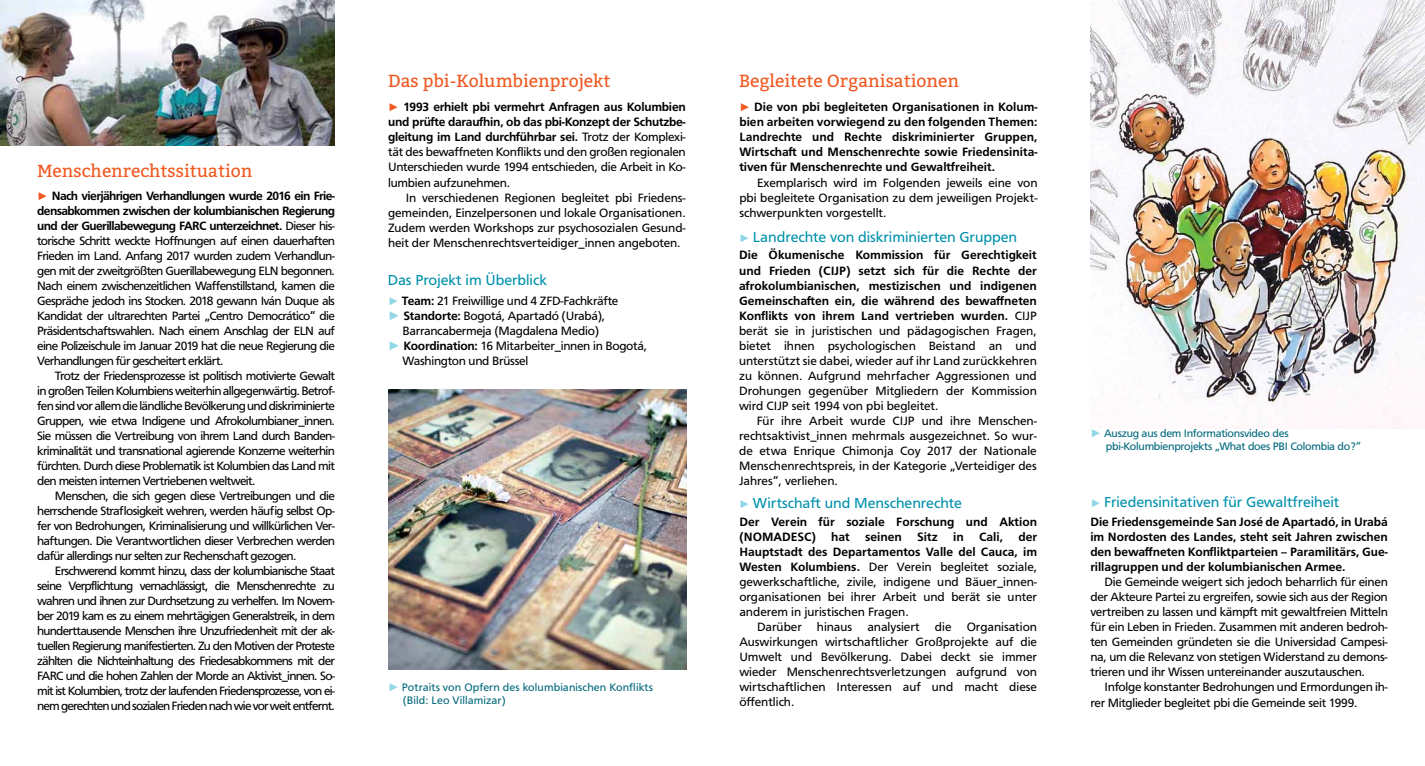
<style>
.page{position:relative;width:1425px;height:766px;background:#fff}
.page>*{position:absolute;margin:0;border:0;box-sizing:border-box;transform-origin:0 0}
.t1{font:17.5px "Bitter";color:#f15a22}
.t2{font:15px "Carto Gothic Std";color:#0091ac}
.t3{font:12.5px/15px "Carto Gothic Std";letter-spacing:-.02em;color:#000;text-align:justify}
.t4{font:700 12.5px/15px "Carto Gothic Std";letter-spacing:-.005em;color:#000;text-align:justify}
.t5{font:11.25px/13.5px "Carto Gothic Std";letter-spacing:-.02em;color:#00687c}
.t6{font:11.25px/13.5px "Carto Gothic Std";letter-spacing:.01em;color:#00687c}
.s1{font-family:"Arial";font-weight:700;font-size:11.25px;color:#f15a22}
.s2{font-weight:700}
.s3{font-family:"Arial";font-size:11.25px;color:#f15a22}
.s4{font-family:"Arial";font-size:11.25px;color:#92d7e7}
.s5{font-family:"Arial";color:#92d7e7}
.s6{font-family:"Arial";font-weight:400;font-size:11.25px;color:#f15a22}
</style>
<div class="page">
<img style="left:0;top:0;width:335px;height:146px">
<img style="left:388px;top:389px;width:298px;height:280px">
<img style="left:1090px;top:0;width:334px;height:428px">
<h1 class="t1" style="left:37px;top:160px;width:217px">Menschenrechtssituation</h1>
<p class="t3" style="left:37px;top:188px;width:299px"><span class="s1">►</span> <span class="s2">Nach vierjährigen Verhandlungen wurde 2016 ein Frie&shy;densabkommen zwischen der kolumbianischen Regierung und der Guerillabewegung FARC unterzeichnet.</span> Dieser his&shy;torische Schritt weckte Hoffnungen auf einen dauerhaften Frieden im Land. Anfang 2017 wurden zudem Verhandlun&shy;gen mit der zweitgrößten Guerillabewegung ELN begonnen.<br>Nach einem zwischenzeitlichen Waffenstillstand, kamen die Gespräche jedoch ins Stocken. 2018 gewann Iván Duque als Kandidat der ultrarechten Partei „Centro Democrático“ die Präsidentschaftswahlen. Nach einem Anschlag der ELN auf eine Polizeischule im Januar 2019 hat die neue Regierung die Verhandlungen für gescheitert erklärt.</p>
<p class="t3" style="left:37px;top:368px;width:299px;text-indent:18px">Trotz der Friedensprozesse ist politisch motivierte Gewalt in großen Teilen Kolumbiens weiterhin allgegenwärtig. Betrof&shy;fen sind vor allem die ländliche Bevölkerung und diskriminierte Gruppen, wie etwa Indigene und Afrokolumbianer_innen.<br>Sie müssen die Vertreibung von ihrem Land durch Banden&shy;kriminalität und transnational agierende Konzerne weiterhin fürchten. Durch diese Problematik ist Kolumbien das Land mit den meisten internen Vertriebenen weltweit.</p>
<p class="t3" style="left:37px;top:488px;width:299px;text-indent:18px">Menschen, die sich gegen diese Vertreibungen und die herrschende Straflosigkeit wehren, werden häufig selbst Op&shy;fer von Bedrohungen, Kriminalisierung und willkürlichen Ver&shy;haftungen. Die Verantwortlichen dieser Verbrechen werden dafür allerdings nur selten zur Rechenschaft gezogen.</p>
<p class="t3" style="left:37px;top:563px;width:299px;text-indent:18px">Erschwerend kommt hinzu, dass der kolumbianische Staat seine Verpflichtung vernachlässigt, die Menschenrechte zu wahren und ihnen zur Durchsetzung zu verhelfen. Im Novem&shy;ber 2019 kam es zu einem mehrtägigen Generalstreik, in dem hunderttausende Menschen ihre Unzufriedenheit mit der ak&shy;tuellen Regierung manifestierten. Zu den Motiven der Proteste zählten die Nichteinhaltung des Friedesabkommens mit der FARC und die hohen Zahlen der Morde an Aktivist_innen. So&shy;mit ist Kolumbien, trotz der laufenden Friedensprozesse, von ei&shy;nem gerechten und sozialen Frieden nach wie vor weit entfernt.</p>
<h1 class="t1" style="left:388px;top:70px;width:224px">Das pbi-Kolumbienprojekt</h1>
<p class="t3" style="left:388px;top:100px;width:299px"><span class="s3">►</span> <span class="s2">1993 erhielt pbi vermehrt Anfragen aus Kolumbien und prüfte daraufhin, ob das pbi-Konzept der Schutzbe&shy;gleitung im Land durchführbar sei.</span> Trotz der Komplexi&shy;tät des bewaffneten Konflikts und den großen regionalen Unterschieden wurde 1994 entschieden, die Arbeit in Ko&shy;lumbien aufzunehmen.</p>
<p class="t3" style="left:388px;top:190px;width:299px;text-indent:18px">In verschiedenen Regionen begleitet pbi Friedens&shy;gemeinden, Einzelpersonen und lokale Organisationen.<br>Zudem werden Workshops zur psychosozialen Gesund&shy;heit der Menschenrechtsverteidiger_innen angeboten.</p>
<p class="t2" style="left:388px;top:272px;width:161px">Das Projekt im Überblick</p>
<p class="t3" style="left:388px;top:293px;width:232px"><span class="s4">►</span> <span class="s2">Team:</span> 21 Freiwillige und 4 ZFD-Fachkräfte</p>
<p class="t3" style="left:388px;top:308px;width:219px"><span class="s5">►</span> <span class="s2">Standorte:</span> Bogotá, Apartadó (Urabá),</p>
<p class="t3" style="left:402px;top:323px;width:198px">Barrancabermeja (Magdalena Medio)</p>
<p class="t3" style="left:388px;top:338px;width:260px"><span class="s5">►</span> <span class="s2">Koordination:</span> 16 Mitarbeiter_innen in Bogotá,</p>
<p class="t3" style="left:402px;top:353px;width:127px">Washington und Brüssel</p>
<p class="t6" style="left:403px;top:680px;width:252px;text-indent:-15px"><span class="s5">►</span> Potraits von Opfern des kolumbianischen Konflikts (Bild: Leo Villamizar)</p>
<h1 class="t1" style="left:739px;top:70px;width:222px">Begleitete Organisationen</h1>
<p class="t4" style="left:739px;top:100px;width:300px"><span class="s6">►</span> Die von pbi begleiteten Organisationen in Kolum&shy;bien arbeiten vorwiegend zu den folgenden Themen:<br>Landrechte und Rechte diskriminierter Gruppen, Wirtschaft und Menschenrechte sowie Friedensinita&shy;tiven für Menschenrechte und Gewaltfreiheit.</p>
<p class="t3" style="left:739px;top:175px;width:300px;text-indent:18px">Exemplarisch wird im Folgenden jeweils eine von pbi begleitete Organisation zu dem jeweiligen Projekt&shy;schwerpunkten vorgestellt.</p>
<p class="t2" style="left:739px;top:228px;width:280px"><span class="s4">►</span> Landrechte von diskriminierten Gruppen</p>
<p class="t3" style="left:739px;top:248px;width:299px"><span class="s2">Die Ökumenische Kommission für Gerechtigkeit und Frieden (CIJP) setzt sich für die Rechte der afrokolumbianischen, mestizischen und indigenen Gemeinschaften ein, die während des bewaffneten Konflikts von ihrem Land vertrieben wurden.</span> CIJP berät sie in juristischen und pädagogischen Fragen, bietet ihnen psychologischen Beistand an und unterstützt sie dabei, wieder auf ihr Land zurückkehren zu können. Aufgrund mehrfacher Aggressionen und Drohungen gegenüber Mitgliedern der Kommission wird CIJP seit 1994 von pbi begleitet.</p>
<p class="t3" style="left:739px;top:413px;width:299px;text-indent:18px">Für ihre Arbeit wurde CIJP und ihre Menschen&shy;rechtsaktivist_innen mehrmals ausgezeichnet. So wur&shy;de etwa Enrique Chimonja Coy 2017 der Nationale Menschenrechtspreis, in der Kategorie „Verteidiger des Jahres“, verliehen.</p>
<p class="t5" style="left:1105px;top:426px;width:256px;text-indent:-16px"><span class="s5">►</span> Auszug aus dem Informationsvideo des pbi-Kolumbienprojekts „What does PBI Colombia do?“</p>
<p class="t2" style="left:739px;top:494px;width:224px"><span class="s4">►</span> Wirtschaft und Menschenrechte</p>
<p class="t2" style="left:1090px;top:493px;width:251px"><span class="s4">►</span> Friedensinitativen für Gewaltfreiheit</p>
<p class="t3" style="left:739px;top:514px;width:299px"><span class="s2">Der Verein für soziale Forschung und Aktion (NOMADESC) hat seinen Sitz in Cali, der Hauptstadt des Departamentos Valle del Cauca, im Westen Kolumbiens.</span> Der Verein begleitet soziale, gewerkschaftliche, zivile, indigene und Bäuer_innen&shy;organisationen bei ihrer Arbeit und berät sie unter anderem in juristischen Fragen.</p>
<p class="t3" style="left:739px;top:619px;width:299px;text-indent:18px">Darüber hinaus analysiert die Organisation Auswirkungen wirtschaftlicher Großprojekte auf die Umwelt und Bevölkerung. Dabei deckt sie immer wieder Menschenrechtsverletzungen aufgrund von wirtschaftlichen Interessen auf und macht diese öffentlich.</p>
<p class="t4" style="left:1090px;top:514px;width:299px">Die Friedensgemeinde San José de Apartadó, in Urabá im Nordosten des Landes, steht seit Jahren zwischen den bewaffneten Konfliktparteien – Paramilitärs, Gue&shy;rillagruppen und der kolumbianischen Armee.</p>
<p class="t3" style="left:1090px;top:574px;width:299px;text-indent:14px">Die Gemeinde weigert sich jedoch beharrlich für einen der Akteure Partei zu ergreifen, sowie sich aus der Region vertreiben zu lassen und kämpft mit gewaltfreien Mitteln für ein Leben in Frieden. Zusammen mit anderen bedroh&shy;ten Gemeinden gründeten sie die Universidad Campesi&shy;na, um die Relevanz von stetigen Widerstand zu demons&shy;trieren und ihr Wissen untereinander auszutauschen.</p>
<p class="t3" style="left:1090px;top:679px;width:299px;text-indent:14px">Infolge konstanter Bedrohungen und Ermordungen ih&shy;rer Mitglieder begleitet pbi die Gemeinde seit 1999.</p>
</div>
